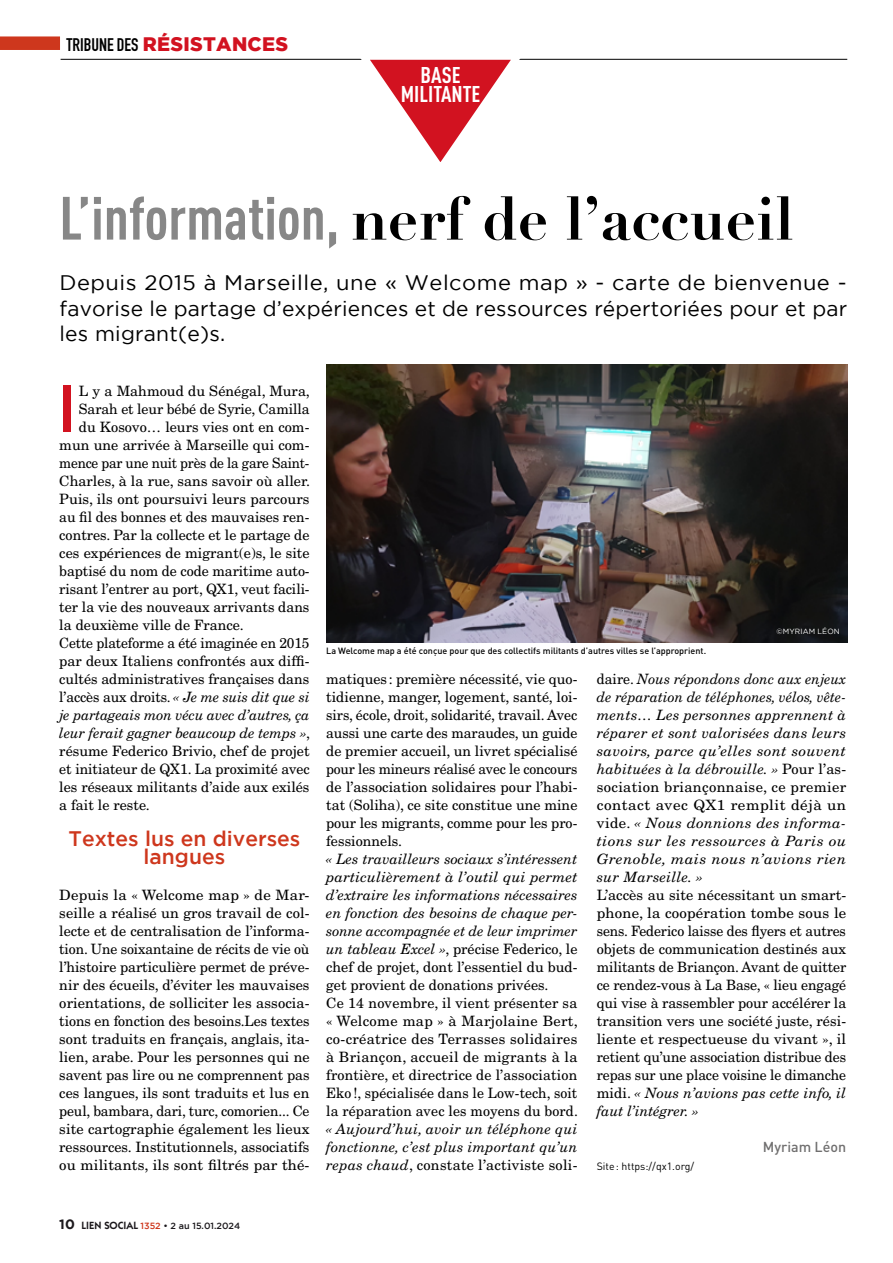
<style>
.page{position:relative;width:893px;height:1263px;background:#fff}
.page>*{position:absolute;margin:0;border:0;box-sizing:border-box;transform-origin:0 0}
.t1{font:700 64.8px "DIN Cond";color:#d21220}
.t2{font:700 60px "Didot";color:#000}
.t3{font:700 22.5px/19.5px "DIN Cond";color:#fff;text-align:center}
.t4{font:21px/25.5px "Gotham";letter-spacing:.01em;color:#000;text-align:justify;scale:1.04 1}
.t5{font:500 21px/18px "Gotham";color:#ce371d;text-align:center}
.t6{font:900 19.5px "Gotham";letter-spacing:.015em;color:#d21220}
.t7{font:14.25px/18px "New Century Schlbk";color:#000;text-align:justify}
.t8{font:14.25px/18px "New Century Schlbk";color:#000;text-align:justify;scale:1.05 1}
.t9{font:italic 14.25px/18px "New Century Schlbk";letter-spacing:.015em;color:#000;text-align:justify}
.t10{font:italic 14.25px "New Century Schlbk";letter-spacing:-.005em;color:#000}
.t11{font:14.25px "New Century Schlbk";color:#000;scale:.95 1}
.t12{font:14.25px "New Century Schlbk";color:#000;scale:.96 1}
.t13{font:500 14.25px "DIN";color:#706f6f}
.t14{font:10.5px "DIN";color:#000}
.t15{font:500 9px "DIN";color:#000}
.t16{font:500 9px "Gotham";color:#1b181c}
.t17{font:7.5px "Gotham";letter-spacing:.015em;color:#fff}
.s1{font-family:"DIN Engschrift Std";font-weight:400;font-size:18px;color:#000}
.s2{font-family:"DIN Cond";color:#878787}
.s3{font-style:italic}
.s4{font-style:normal}
.s5{font-weight:700;font-size:13.5px}
.s6{font-family:"Itc Kabel";font-weight:600;font-size:10.5px}
.s7{color:#ce371d}
</style>
<div class="page">
<hr style="left:61px;top:59px;width:786px;height:1px;background:#000">
<svg style="left:350px;top:58px;width:181px;height:104px"></svg>
<div style="left:0;top:36px;width:60px;height:14px;background:#ce371d"></div>
<img style="left:326px;top:364px;width:521px;height:278px">
<h3 class="t6" style="left:66px;top:33px;width:223px"><span class="s1">TRIBUNE DES</span> RÉSISTANCES</h3>
<h3 class="t3" style="left:401px;top:64px;width:81px">BASE<br>MILITANTE</h3>
<h2 class="t2" style="left:59px;top:181px;width:736px"><span class="s2">L’information,</span> nerf de l’accueil</h2>
<h3 class="t4" style="left:60px;top:270px;width:759px">Depuis 2015 à Marseille, une « Welcome map » - carte de bienvenue - favorise le partage d’expériences et de ressources répertoriées pour et par les migrant(e)s.</h3>
<h1 class="t1" style="left:59px;top:369px;width:17px">I</h1>
<p class="t7" style="left:79px;top:382px;width:233px">L y a Mahmoud du Sénégal, Mura,</p>
<p class="t7" style="left:79px;top:400px;width:232px">Sarah et leur bébé de Syrie, Camilla</p>
<p class="t7" style="left:79px;top:418px;width:232px">du Kosovo… leurs vies ont en com-</p>
<p class="t7" style="left:59px;top:436px;width:252px">mun une arrivée à Marseille qui com-</p>
<p class="t11" style="left:59px;top:454px;width:265px">mence par une nuit près de la gare Saint-</p>
<p class="t7" style="left:59px;top:472px;width:252px">Charles, à la rue, sans savoir où aller.</p>
<p class="t7" style="left:59px;top:490px;width:252px">Puis, ils ont poursuivi leurs parcours</p>
<p class="t7" style="left:59px;top:508px;width:252px">au fil des bonnes et des mauvaises ren-</p>
<p class="t7" style="left:59px;top:526px;width:252px">contres. Par la collecte et le partage de</p>
<p class="t7" style="left:59px;top:544px;width:252px">ces expériences de migrant(e)s, le site</p>
<p class="t7" style="left:59px;top:562px;width:252px">baptisé du nom de code maritime auto-</p>
<p class="t7" style="left:59px;top:580px;width:252px">risant l’entrer au port, QX1, veut facili-</p>
<p class="t7" style="left:59px;top:598px;width:252px">ter la vie des nouveaux arrivants dans</p>
<p class="t7" style="left:59px;top:616px;width:186px">la deuxième ville de France.</p>
<p class="t12" style="left:59px;top:634px;width:262px">Cette plateforme a été imaginée en 2015</p>
<p class="t7" style="left:59px;top:652px;width:252px">par deux Italiens confrontés aux diffi-</p>
<p class="t7" style="left:59px;top:670px;width:252px">cultés administratives françaises dans</p>
<p class="t7" style="left:59px;top:688px;width:252px">l’accès aux droits. <span class="s3">« Je me suis dit que si</span></p>
<p class="t10" style="left:59px;top:706px;width:252px">je partageais mon vécu avec d’autres, ça</p>
<p class="t9" style="left:59px;top:724px;width:252px">leur ferait gagner beaucoup de temps »<span class="s4">,</span></p>
<p class="t7" style="left:59px;top:742px;width:252px">résume Federico Brivio, chef de projet</p>
<p class="t7" style="left:59px;top:760px;width:252px">et initiateur de QX1. La proximité avec</p>
<p class="t7" style="left:59px;top:778px;width:252px">les réseaux militants d’aide aux exilés</p>
<p class="t7" style="left:59px;top:796px;width:92px">a fait le reste.</p>
<h3 class="t5" style="left:68px;top:829px;width:234px">Textes lus en diverses langues</h3>
<p class="t8" style="left:59px;top:886px;width:240px">Depuis la « Welcome map » de Mar&shy;seille a réalisé un gros travail de col&shy;lecte et de centralisation de l’informa&shy;tion. Une soixantaine de récits de vie où l’histoire particulière permet de préve&shy;nir des écueils, d’éviter les mauvaises orientations, de solliciter les associa&shy;tions en fonction des besoins.Les textes sont traduits en français, anglais, ita&shy;lien, arabe. Pour les personnes qui ne savent pas lire ou ne comprennent pas ces langues, ils sont traduits et lus en peul, bambara, dari, turc, comorien... Ce site cartographie également les lieux ressources. Institutionnels, associatifs ou militants, ils sont filtrés par thé-</p>
<p class="t15" style="left:326px;top:645px;width:381px">La Welcome map a été conçue pour que des collectifs militants d’autres villes se l’approprient.</p>
<p class="t17" style="left:776px;top:628px;width:65px">©MYRIAM LÉON</p>
<p class="t7" style="left:326px;top:670px;width:253px">matiques : première nécessité, vie quo&shy;tidienne, manger, logement, santé, loi&shy;sirs, école, droit, solidarité, travail. Avec aussi une carte des maraudes, un guide de premier accueil, un livret spécialisé pour les mineurs réalisé avec le concours de l’association solidaires pour l’habi&shy;tat (Soliha), ce site constitue une mine pour les migrants, comme pour les pro&shy;fessionnels.</p>
<p class="t7" style="left:326px;top:850px;width:253px;text-align:left"><span class="s3">« Les travailleurs sociaux s’intéressent particulièrement à l’outil qui permet d’extraire les informations nécessaires en fonction des besoins de chaque per&shy;sonne accompagnée et de leur imprimer un tableau Excel »</span>, précise Federico, le chef de projet, dont l’essentiel du bud&shy;get provient de donations privées.<br>Ce 14 novembre, il vient présenter sa « Welcome map » à Marjolaine Bert, co-créatrice des Terrasses solidaires à Briançon, accueil de migrants à la frontière, et directrice de l’association Eko !, spécialisée dans le Low-tech, soit la réparation avec les moyens du bord.</p>
<p class="t9" style="left:326px;top:1120px;width:253px">« Aujourd’hui, avoir un téléphone qui fonctionne, c’est plus important qu’un repas chaud<span class="s4">, constate l’activiste soli-</span></p>
<p class="t9" style="left:597px;top:670px;width:251px"><span class="s4">daire.</span> Nous répondons donc aux enjeux de réparation de téléphones, vélos, vête&shy;ments… Les personnes apprennent à réparer et sont valorisées dans leurs savoirs, parce qu’elles sont souvent habituées à la débrouille. » <span class="s4">Pour l’as&shy;sociation briançonnaise, ce premier contact avec QX1 remplit déjà un vide.</span> « Nous donnions des informa&shy;tions sur les ressources à Paris ou Grenoble, mais nous n’avions rien sur Marseille. »</p>
<p class="t7" style="left:597px;top:886px;width:251px">L’accès au site nécessitant un smart&shy;phone, la coopération tombe sous le sens. Federico laisse des flyers et autres objets de communication destinés aux militants de Briançon. Avant de quitter ce rendez-vous à La Base, « lieu engagé qui vise à rassembler pour accélérer la transition vers une société juste, rési&shy;liente et respectueuse du vivant », il retient qu’une association distribue des repas sur une place voisine le dimanche midi. <span class="s3">« Nous n’avions pas cette info, il faut l’intégrer. »</span></p>
<p class="t13" style="left:763px;top:1138px;width:85px">Myriam Léon</p>
<p class="t14" style="left:597px;top:1160px;width:99px">Site : https://qx1.org/</p>
<p class="t16" style="left:59px;top:1220px;width:182px"><span class="s5">10</span> <span class="s6">LIEN SOCIAL</span> <span class="s7">1352</span> • 2 au 15.01.2024</p>
</div>
